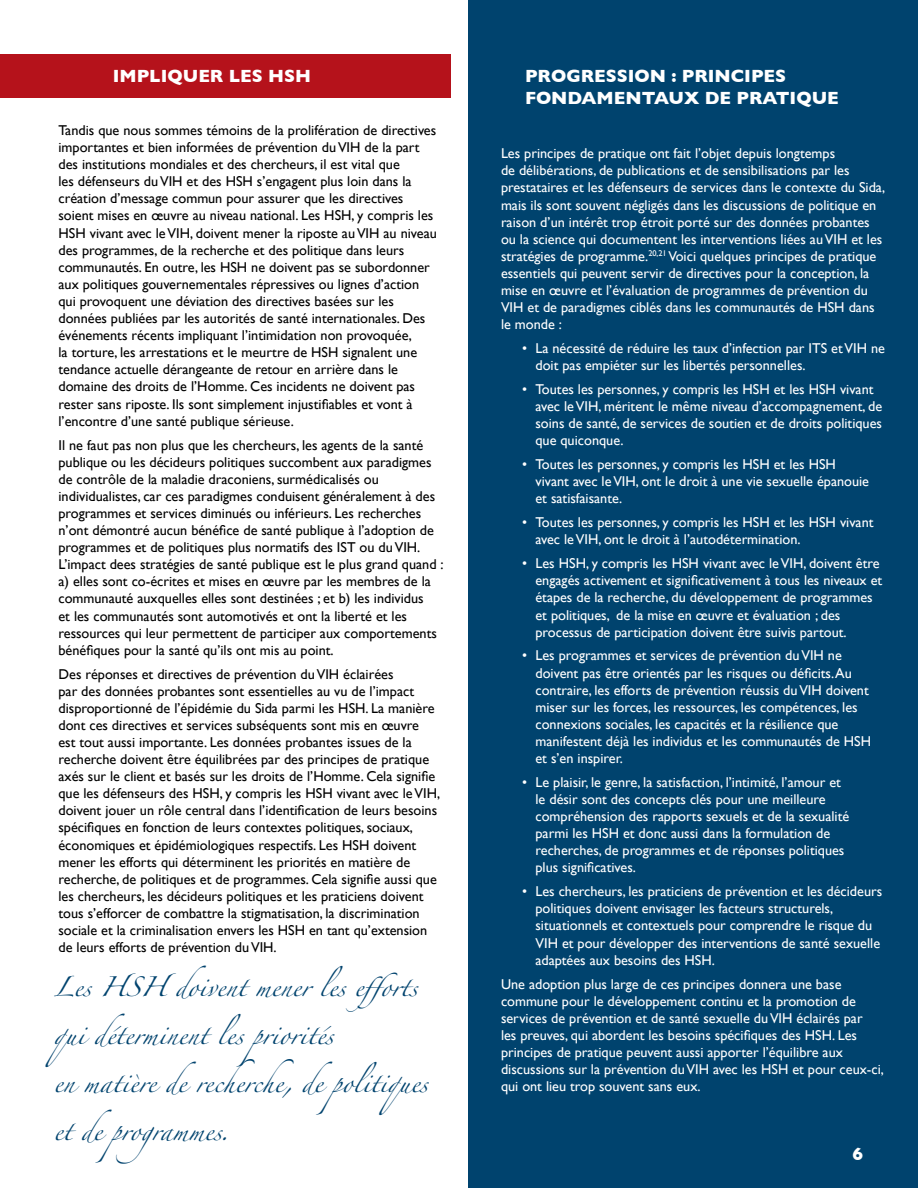
<style>
.page{position:relative;width:918px;height:1188px;background:#fff}
.page>*{position:absolute;margin:0;border:0;box-sizing:border-box;transform-origin:0 0}
.t1{font:18px "Zapfino";color:#00436e}
.t2{font:700 18px/21.6px "Gill Sans";color:#fff}
.t3{font:14.25px/17.1px "Gill Sans";color:#000}
.t4{font:14.25px/17.1px "Gill Sans";color:#fff}
</style>
<div class="page">
<div style="left:468px;top:0;width:450px;height:1188px;background:#00436e"></div>
<div style="left:0;top:55px;width:451px;height:43px;background:#b5121b"></div>
<p class="t2" style="left:113px;top:65px;width:200px">IMPLIQUER LES HSH</p>
<p class="t3" style="left:58px;top:121px;width:380px">Tandis que nous sommes témoins de la prolifération de directives importantes et bien informées de prévention du VIH de la part des institutions mondiales et des chercheurs, il est vital que<br>les défenseurs du VIH et des HSH s’engagent plus loin dans la création d’message commun pour assurer que les directives soient mises en œuvre au niveau national. Les HSH, y compris les HSH vivant avec le VIH, doivent mener la riposte au VIH au niveau des programmes, de la recherche et des politique dans leurs communautés. En outre, les HSH ne doivent pas se subordonner aux politiques gouvernementales répressives ou lignes d’action qui provoquent une déviation des directives basées sur les données publiées par les autorités de santé internationales. Des événements récents impliquant l’intimidation non provoquée,<br>la torture, les arrestations et le meurtre de HSH signalent une tendance actuelle dérangeante de retour en arrière dans le domaine des droits de l’Homme. Ces incidents ne doivent pas rester sans riposte. Ils sont simplement injustifiables et vont à l’encontre d’une santé publique sérieuse.</p>
<p class="t3" style="left:58px;top:436px;width:387px">Il ne faut pas non plus que les chercheurs, les agents de la santé publique ou les décideurs politiques succombent aux paradigmes de contrôle de la maladie draconiens, surmédicalisés ou individualistes, car ces paradigmes conduisent généralement à des programmes et services diminués ou inférieurs. Les recherches n’ont démontré aucun bénéfice de santé publique à l’adoption de programmes et de politiques plus normatifs des IST ou du VIH.<br>L’impact dees stratégies de santé publique est le plus grand quand : a) elles sont co-écrites et mises en œuvre par les membres de la communauté auxquelles elles sont destinées ; et b) les individus<br>et les communautés sont automotivés et ont la liberté et les ressources qui leur permettent de participer aux comportements bénéfiques pour la santé qu’ils ont mis au point.</p>
<p class="t3" style="left:58px;top:665px;width:383px">Des réponses et directives de prévention du VIH éclairées<br>par des données probantes sont essentielles au vu de l’impact disproportionné de l’épidémie du Sida parmi les HSH. La manière dont ces directives et services subséquents sont mis en œuvre<br>est tout aussi importante. Les données probantes issues de la recherche doivent être équilibrées par des principes de pratique axés sur le client et basés sur les droits de l’Homme. Cela signifie que les défenseurs des HSH, y compris les HSH vivant avec le VIH, doivent jouer un rôle central dans l’identification de leurs besoins spécifiques en fonction de leurs contextes politiques, sociaux, économiques et épidémiologiques respectifs. Les HSH doivent mener les efforts qui déterminent les priorités en matière de recherche, de politiques et de programmes. Cela signifie aussi que les chercheurs, les décideurs politiques et les praticiens doivent tous s’efforcer de combattre la stigmatisation, la discrimination sociale et la criminalisation envers les HSH en tant qu’extension de leurs efforts de prévention du VIH.</p>
<p class="t1" style="left:54px;top:980px;width:365px">Les HSH doivent mener les efforts</p>
<p class="t1" style="left:54px;top:1028px;width:281px">qui déterminent les priorités</p>
<p class="t1" style="left:54px;top:1076px;width:375px">en matière de recherche, de politiques</p>
<p class="t1" style="left:54px;top:1124px;width:177px">et de programmes.</p>
<p class="t2" style="left:525px;top:65px;width:315px">PROGRESSION : PRINCIPES<br>FONDAMENTAUX DE PRATIQUE</p>
<p class="t4" style="left:501px;top:145px;width:386px">Les principes de pratique ont fait l’objet depuis longtemps<br>de délibérations, de publications et de sensibilisations par les prestataires et les défenseurs de services dans le contexte du Sida, mais ils sont souvent négligés dans les discussions de politique en raison d’un intérêt trop étroit porté sur des données probantes ou la science qui documentent les interventions liées au VIH et les stratégies de programme.<sup>20,21</sup> Voici quelques principes de pratique essentiels qui peuvent servir de directives pour la conception, la mise en œuvre et l’évaluation de programmes de prévention du VIH et de paradigmes ciblés dans les communautés de HSH dans le monde :</p>
<p class="t4" style="left:536px;top:340px;width:351px;text-indent:-13px">• La nécessité de réduire les taux d’infection par ITS et VIH ne doit pas empiéter sur les libertés personnelles.</p>
<p class="t4" style="left:536px;top:381px;width:348px;text-indent:-13px">• Toutes les personnes, y compris les HSH et les HSH vivant avec le VIH, méritent le même niveau d’accompagnement, de soins de santé, de services de soutien et de droits politiques que quiconque.</p>
<p class="t4" style="left:536px;top:456px;width:335px;text-indent:-13px">• Toutes les personnes, y compris les HSH et les HSH vivant avec le VIH, ont le droit à une vie sexuelle épanouie et satisfaisante.</p>
<p class="t4" style="left:536px;top:514px;width:340px;text-indent:-13px">• Toutes les personnes, y compris les HSH et les HSH vivant avec le VIH, ont le droit à l’autodétermination.</p>
<p class="t4" style="left:536px;top:555px;width:348px;text-indent:-13px">• Les HSH, y compris les HSH vivant avec le VIH, doivent être engagés activement et significativement à tous les niveaux et étapes de la recherche, du développement de programmes et politiques, de la mise en œuvre et évaluation ; des processus de participation doivent être suivis partout.</p>
<p class="t4" style="left:536px;top:647px;width:337px;text-indent:-13px">• Les programmes et services de prévention du VIH ne doivent pas être orientés par les risques ou déficits. Au contraire, les efforts de prévention réussis du VIH doivent miser sur les forces, les ressources, les compétences, les connexions sociales, les capacités et la résilience que manifestent déjà les individus et les communautés de HSH et s’en inspirer.</p>
<p class="t4" style="left:536px;top:773px;width:315px;text-indent:-13px">• Le plaisir, le genre, la satisfaction, l’intimité, l’amour et le désir sont des concepts clés pour une meilleure compréhension des rapports sexuels et de la sexualité parmi les HSH et donc aussi dans la formulation de recherches, de programmes et de réponses politiques plus significatives.</p>
<p class="t4" style="left:536px;top:883px;width:348px;text-indent:-13px">• Les chercheurs, les praticiens de prévention et les décideurs politiques doivent envisager les facteurs structurels, situationnels et contextuels pour comprendre le risque du VIH et pour développer des interventions de santé sexuelle adaptées aux besoins des HSH.</p>
<p class="t4" style="left:501px;top:975px;width:385px">Une adoption plus large de ces principes donnera une base commune pour le développement continu et la promotion de services de prévention et de santé sexuelle du VIH éclairés par<br>les preuves, qui abordent les besoins spécifiques des HSH. Les principes de pratique peuvent aussi apporter l’équilibre aux discussions sur la prévention du VIH avec les HSH et pour ceux-ci, qui ont lieu trop souvent sans eux.</p>
<p class="t2" style="left:852px;top:1143px;width:12px">6</p>
</div>
